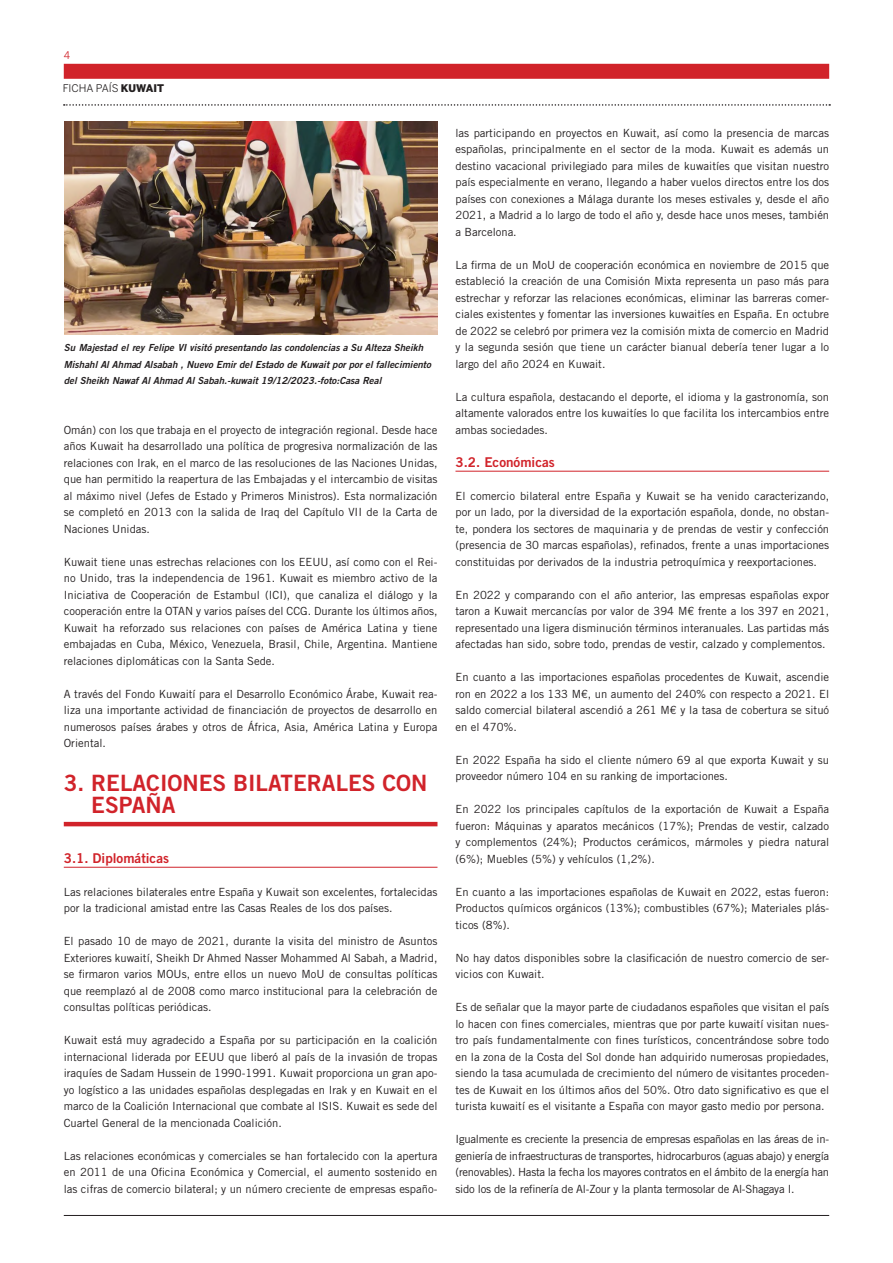
<style>
.page{position:relative;width:893px;height:1263px;background:#fff}
.page>*{position:absolute;margin:0;border:0;box-sizing:border-box;transform-origin:0 0}
.TITULO_1º_NIVEL{font:22.5px/22.5px "Trade Gothic LT Std Bd 2";color:#d1232a}
.TITULO_2º_NIVEL{font:13.5px "Trade Gothic LT Std Bd 2";color:#d1232a}
.TEXTO_NORMAL{font:11.25px/16.5px "Trade Gothic LT Std";color:#231f20;text-align:justify}
.t1{font:10.5px "Benton Sans";color:#231f20}
.t2{font:10.5px "Benton Sans";color:#d1232a}
.TEXTO_PIE_DE_FOTO{font:9.75px/16.5px "Trade Gothic LT Std Bd 2 Obl";color:#231f20}
.s1{font-weight:900}
</style>
<div class="page">
<div style="left:64px;top:64px;width:765px;height:15px;background:#d1232a"></div>
<hr style="left:64px;top:1215px;width:765px;height:1px;background:#231f20">
<svg style="left:64px;top:104px;width:766px;height:2px"></svg>
<hr style="left:64px;top:822px;width:373px;height:4px;background:#d1232a">
<hr style="left:64px;top:867px;width:373px;height:1px;background:#d1232a">
<hr style="left:455px;top:471px;width:374px;height:1px;background:#d1232a">
<img style="left:64px;top:121px;width:374px;height:214px">
<p class="t2" style="left:64px;top:49px;width:8px">4</p>
<p class="t1" style="left:63px;top:82px;width:103px">FICHA PAÍS <span class="s1">KUWAIT</span></p>
<p class="TEXTO_PIE_DE_FOTO" style="left:64px;top:339px;width:369px">Su Majestad el rey Felipe VI visitó presentando las condolencias a Su Alteza Sheikh<br>Mishahl Al Ahmad Alsabah , Nuevo Emir del Estado de Kuwait por por el fallecimiento del Sheikh Nawaf Al Ahmad Al Sabah.-kuwait 19/12/2023.-foto:Casa Real</p>
<p class="TEXTO_NORMAL" style="left:64px;top:421px;width:375px">Omán) con los que trabaja en el proyecto de integración regional. Desde hace años Kuwait ha desarrollado una política de progresiva normalización de las relaciones con Irak, en el marco de las resoluciones de las Naciones Unidas, que han permitido la reapertura de las Embajadas y el intercambio de visitas al máximo nivel (Jefes de Estado y Primeros Ministros). Esta normalización se completó en 2013 con la salida de Iraq del Capítulo VII de la Carta de Naciones Unidas.</p>
<p class="TEXTO_NORMAL" style="left:64px;top:553px;width:375px">Kuwait tiene unas estrechas relaciones con los EEUU, así como con el Rei&shy;no Unido, tras la independencia de 1961. Kuwait es miembro activo de la Iniciativa de Cooperación de Estambul (ICI), que canaliza el diálogo y la cooperación entre la OTAN y varios países del CCG. Durante los últimos años, Kuwait ha reforzado sus relaciones con países de América Latina y tiene embajadas en Cuba, México, Venezuela, Brasil, Chile, Argentina. Mantiene relaciones diplomáticas con la Santa Sede.</p>
<p class="TEXTO_NORMAL" style="left:64px;top:685px;width:375px">A través del Fondo Kuwaití para el Desarrollo Económico Árabe, Kuwait rea&shy;liza una importante actividad de financiación de proyectos de desarrollo en numerosos países árabes y otros de África, Asia, América Latina y Europa Oriental.</p>
<p class="TITULO_1º_NIVEL" style="left:91px;top:771px;width:338px;text-indent:-27px">3. RELACIONES BILATERALES CON<br>ESPAÑA</p>
<p class="TITULO_2º_NIVEL" style="left:64px;top:849px;width:107px">3.1. Diplomáticas</p>
<p class="TEXTO_NORMAL" style="left:64px;top:883px;width:375px">Las relaciones bilaterales entre España y Kuwait son excelentes, fortalecidas por la tradicional amistad entre las Casas Reales de los dos países.</p>
<p class="TEXTO_NORMAL" style="left:64px;top:933px;width:375px">El pasado 10 de mayo de 2021, durante la visita del ministro de Asuntos Exteriores kuwaití, Sheikh Dr Ahmed Nasser Mohammed Al Sabah, a Madrid, se firmaron varios MOUs, entre ellos un nuevo MoU de consultas políticas que reemplazó al de 2008 como marco institucional para la celebración de consultas políticas periódicas.</p>
<p class="TEXTO_NORMAL" style="left:64px;top:1032px;width:375px">Kuwait está muy agradecido a España por su participación en la coalición internacional liderada por EEUU que liberó al país de la invasión de tropas iraquíes de Sadam Hussein de 1990-1991. Kuwait proporciona un gran apo&shy;yo logístico a las unidades españolas desplegadas en Irak y en Kuwait en el marco de la Coalición Internacional que combate al ISIS. Kuwait es sede del Cuartel General de la mencionada Coalición.</p>
<p class="TEXTO_NORMAL" style="left:64px;top:1147px;width:375px">Las relaciones económicas y comerciales se han fortalecido con la apertura en 2011 de una Oficina Económica y Comercial, el aumento sostenido en las cifras de comercio bilateral; y un número creciente de empresas españo-</p>
<p class="TEXTO_NORMAL" style="left:455px;top:124px;width:375px">las participando en proyectos en Kuwait, así como la presencia de marcas españolas, principalmente en el sector de la moda. Kuwait es además un destino vacacional privilegiado para miles de kuwaitíes que visitan nuestro país especialmente en verano, llegando a haber vuelos directos entre los dos países con conexiones a Málaga durante los meses estivales y, desde el año 2021, a Madrid a lo largo de todo el año y, desde hace unos meses, también a Barcelona.</p>
<p class="TEXTO_NORMAL" style="left:455px;top:256px;width:375px">La firma de un MoU de cooperación económica en noviembre de 2015 que estableció la creación de una Comisión Mixta representa un paso más para estrechar y reforzar las relaciones económicas, eliminar las barreras comer&shy;ciales existentes y fomentar las inversiones kuwaitíes en España. En octubre de 2022 se celebró por primera vez la comisión mixta de comercio en Madrid y la segunda sesión que tiene un carácter bianual debería tener lugar a lo largo del año 2024 en Kuwait.</p>
<p class="TEXTO_NORMAL" style="left:455px;top:388px;width:375px">La cultura española, destacando el deporte, el idioma y la gastronomía, son altamente valorados entre los kuwaitíes lo que facilita los intercambios entre ambas sociedades.</p>
<p class="TITULO_2º_NIVEL" style="left:455px;top:453px;width:101px">3.2. Económicas</p>
<p class="TEXTO_NORMAL" style="left:455px;top:487px;width:375px">El comercio bilateral entre España y Kuwait se ha venido caracterizando, por un lado, por la diversidad de la exportación española, donde, no obstan&shy;te, pondera los sectores de maquinaria y de prendas de vestir y confección (presencia de 30 marcas españolas), refinados, frente a unas importaciones constituidas por derivados de la industria petroquímica y reexportaciones.</p>
<p class="TEXTO_NORMAL" style="left:455px;top:586px;width:375px">En 2022 y comparando con el año anterior, las empresas españolas expor taron a Kuwait mercancías por valor de 394 M€ frente a los 397 en 2021, representado una ligera disminución términos interanuales. Las partidas más afectadas han sido, sobre todo, prendas de vestir, calzado y complementos.</p>
<p class="TEXTO_NORMAL" style="left:455px;top:669px;width:375px">En cuanto a las importaciones españolas procedentes de Kuwait, ascendie ron en 2022 a los 133 M€, un aumento del 240% con respecto a 2021. El saldo comercial bilateral ascendió a 261 M€ y la tasa de cobertura se situó en el 470%.</p>
<p class="TEXTO_NORMAL" style="left:455px;top:751px;width:375px">En 2022 España ha sido el cliente número 69 al que exporta Kuwait y su proveedor número 104 en su ranking de importaciones.</p>
<p class="TEXTO_NORMAL" style="left:455px;top:801px;width:375px">En 2022 los principales capítulos de la exportación de Kuwait a España fueron: Máquinas y aparatos mecánicos (17%); Prendas de vestir, calzado y complementos (24%); Productos cerámicos, mármoles y piedra natural (6%); Muebles (5%) y vehículos (1,2%).</p>
<p class="TEXTO_NORMAL" style="left:455px;top:883px;width:375px">En cuanto a las importaciones españolas de Kuwait en 2022, estas fueron:<br>Productos químicos orgánicos (13%); combustibles (67%); Materiales plás&shy;ticos (8%).</p>
<p class="TEXTO_NORMAL" style="left:455px;top:949px;width:375px">No hay datos disponibles sobre la clasificación de nuestro comercio de ser&shy;vicios con Kuwait.</p>
<p class="TEXTO_NORMAL" style="left:455px;top:999px;width:375px">Es de señalar que la mayor parte de ciudadanos españoles que visitan el país lo hacen con fines comerciales, mientras que por parte kuwaití visitan nues&shy;tro país fundamentalmente con fines turísticos, concentrándose sobre todo en la zona de la Costa del Sol donde han adquirido numerosas propiedades, siendo la tasa acumulada de crecimiento del número de visitantes proceden&shy;tes de Kuwait en los últimos años del 50%. Otro dato significativo es que el turista kuwaití es el visitante a España con mayor gasto medio por persona.</p>
<p class="TEXTO_NORMAL" style="left:455px;top:1131px;width:375px">Igualmente es creciente la presencia de empresas españolas en las áreas de in&shy;geniería de infraestructuras de transportes, hidrocarburos (aguas abajo) y energía (renovables). Hasta la fecha los mayores contratos en el ámbito de la energía han sido los de la refinería de Al-Zour y la planta termosolar de Al-Shagaya I.</p>
</div>
